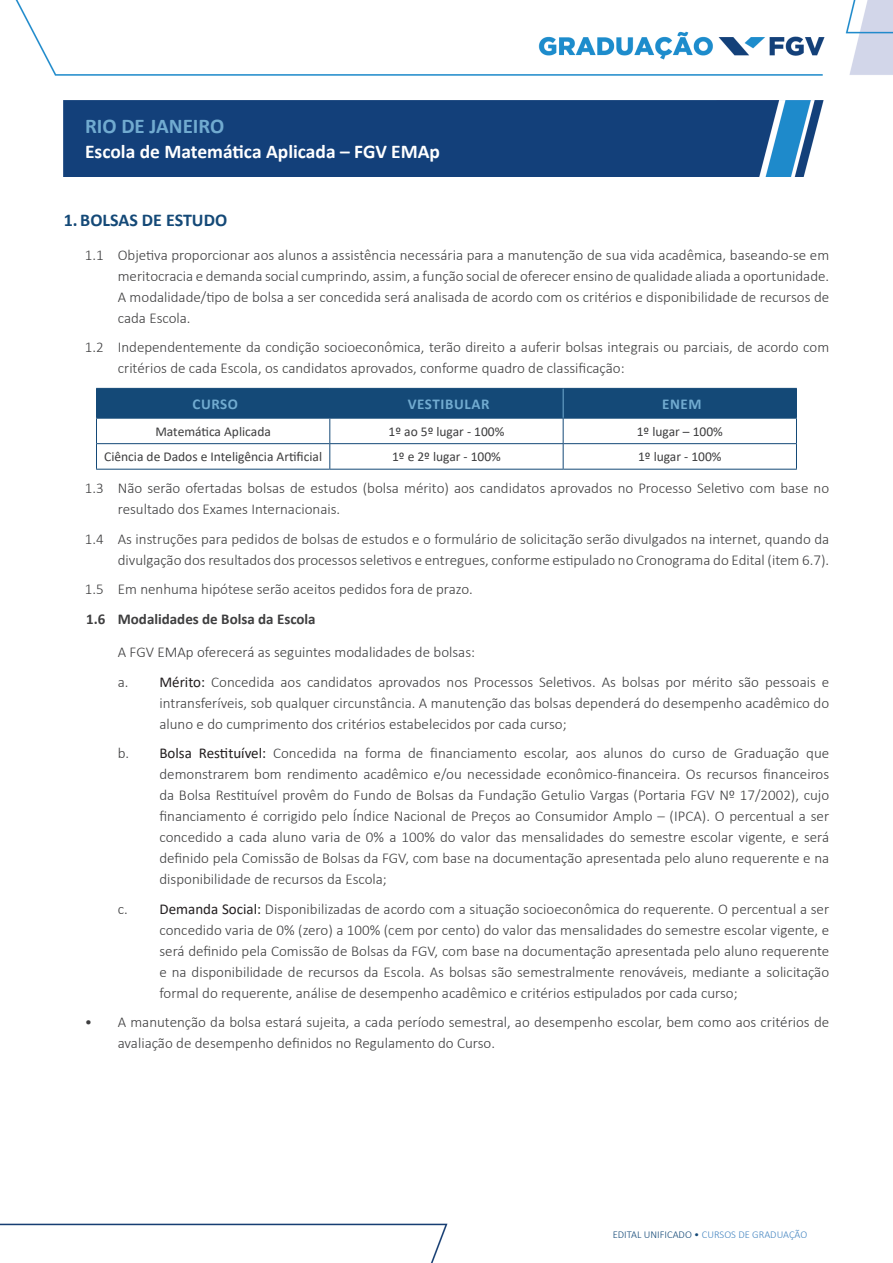
<style>
.page{position:relative;width:893px;height:1263px;background:#fff}
.page>*{position:absolute;margin:0;border:0;box-sizing:border-box;transform-origin:0 0}
.t1{font:700 21px "Calibri";color:#71abd0}
.t2{font:700 19.5px "Calibri";color:#fff}
.t3{font:700 18px "Calibri";color:#144977}
.t4{font:300 15px/21px "Calibri";color:#3e3e3f}
.t5{font:700 15px "Calibri";color:#3e3e3f}
.t6{font:700 15px "Calibri";letter-spacing:.04em;color:#71abd0}
.t7{font:13.5px "Calibri";color:#3e3e3f}
.t8{font:300 10.5px "Calibri";color:#4686c1}
.s1{font-weight:400;color:#231f20}
.s2{color:#144977}
</style>
<div class="page">
<img style="left:0;top:0;width:893px;height:1263px">
<div style="left:64px;top:101px;width:760px;height:75px;background:#13407a"></div>
<hr style="left:96px;top:469px;width:234px;height:1px;background:#144977">
<hr style="left:330px;top:469px;width:233px;height:1px;background:#144977">
<hr style="left:563px;top:469px;width:234px;height:1px;background:#144977">
<svg style="left:96px;top:388px;width:701px;height:81px"></svg>
<h1 class="t1" style="left:85px;top:111px;width:141px">RIO DE JANEIRO</h1>
<h2 class="t2" style="left:85px;top:138px;width:357px">Escola de Matemática Aplicada – FGV EMAp</h2>
<p class="t3" style="left:64px;top:207px;width:165px">1. BOLSAS DE ESTUDO</p>
<p class="t4" style="left:118px;top:244px;width:713px;text-align:justify;text-indent:-33px">1.1 Objetiva proporcionar aos alunos a assistência necessária para a manutenção de sua vida acadêmica, baseando-se em meritocracia e demanda social cumprindo, assim, a função social de oferecer ensino de qualidade aliada a oportunidade.<br>A modalidade/tipo de bolsa a ser concedida será analisada de acordo com os critérios e disponibilidade de recursos de cada Escola.</p>
<p class="t4" style="left:118px;top:337px;width:713px;text-indent:-33px">1.2 Independentemente da condição socioeconômica, terão direito a auferir bolsas integrais ou parciais, de acordo com critérios de cada Escola, os candidatos aprovados, conforme quadro de classificação:</p>
<p class="t6" style="left:192px;top:393px;width:47px">CURSO</p>
<p class="t6" style="left:408px;top:393px;width:83px">VESTIBULAR</p>
<p class="t6" style="left:662px;top:393px;width:41px">ENEM</p>
<p class="t7" style="left:155px;top:422px;width:117px">Matemática Aplicada</p>
<p class="t7" style="left:389px;top:422px;width:117px">1º ao 5º lugar - 100%</p>
<p class="t7" style="left:637px;top:422px;width:88px">1º lugar – 100%</p>
<p class="t7" style="left:104px;top:448px;width:219px">Ciência de Dados e Inteligência Artificial</p>
<p class="t7" style="left:392px;top:448px;width:110px">1º e 2º lugar - 100%</p>
<p class="t7" style="left:638px;top:448px;width:85px">1º lugar - 100%</p>
<p class="t4" style="left:118px;top:477px;width:713px;text-indent:-33px">1.3 Não serão ofertadas bolsas de estudos (bolsa mérito) aos candidatos aprovados no Processo Seletivo com base no resultado dos Exames Internacionais.</p>
<p class="t4" style="left:85px;top:528px;width:746px;text-align:right">1.4 As instruções para pedidos de bolsas de estudos e o formulário de solicitação serão divulgados na internet, quando da divulgação dos resultados dos processos seletivos e entregues, conforme estipulado no Cronograma do Edital (item 6.7).</p>
<p class="t4" style="left:85px;top:578px;width:390px">1.5 Em nenhuma hipótese serão aceitos pedidos fora de prazo.</p>
<p class="t5" style="left:86px;top:608px;width:231px">1.6 Modalidades de Bolsa da Escola</p>
<p class="t4" style="left:118px;top:637px;width:713px;line-height:29.5px">A FGV EMAp oferecerá as seguintes modalidades de bolsas:<br>a. <span class="s1">Mérito:</span> Concedida aos candidatos aprovados nos Processos Seletivos. As bolsas por mérito são pessoais e</p>
<p class="t4" style="left:159px;top:692px;width:671px">intransferíveis, sob qualquer circunstância. A manutenção das bolsas dependerá do desempenho acadêmico do aluno e do cumprimento dos critérios estabelecidos por cada curso;</p>
<p class="t4" style="left:159px;top:743px;width:671px;text-align:justify;text-indent:-42px">b. <span class="s1">Bolsa Restituível:</span> Concedida na forma de financiamento escolar, aos alunos do curso de Graduação que demonstrarem bom rendimento acadêmico e/ou necessidade econômico-financeira. Os recursos financeiros da Bolsa Restituível provêm do Fundo de Bolsas da Fundação Getulio Vargas (Portaria FGV Nº 17/2002), cujo financiamento é corrigido pelo Índice Nacional de Preços ao Consumidor Amplo – (IPCA). O percentual a ser concedido a cada aluno varia de 0% a 100% do valor das mensalidades do semestre escolar vigente, e será definido pela Comissão de Bolsas da FGV, com base na documentação apresentada pelo aluno requerente e na disponibilidade de recursos da Escola;</p>
<p class="t4" style="left:159px;top:898px;width:671px;text-align:justify;text-indent:-42px">c. <span class="s1">Demanda Social:</span> Disponibilizadas de acordo com a situação socioeconômica do requerente. O percentual a ser concedido varia de 0% (zero) a 100% (cem por cento) do valor das mensalidades do semestre escolar vigente, e será definido pela Comissão de Bolsas da FGV, com base na documentação apresentada pelo aluno requerente e na disponibilidade de recursos da Escola. As bolsas são semestralmente renováveis, mediante a solicitação formal do requerente, análise de desempenho acadêmico e critérios estipulados por cada curso;</p>
<p class="t4" style="left:118px;top:1012px;width:713px;text-indent:-33px">• A manutenção da bolsa estará sujeita, a cada período semestral, ao desempenho escolar, bem como aos critérios de avaliação de desempenho definidos no Regulamento do Curso.</p>
<p class="t8" style="left:613px;top:1228px;width:196px"><span class="s2">EDITAL UNIFICADO •</span> CURSOS DE GRADUAÇÃO</p>
</div>
